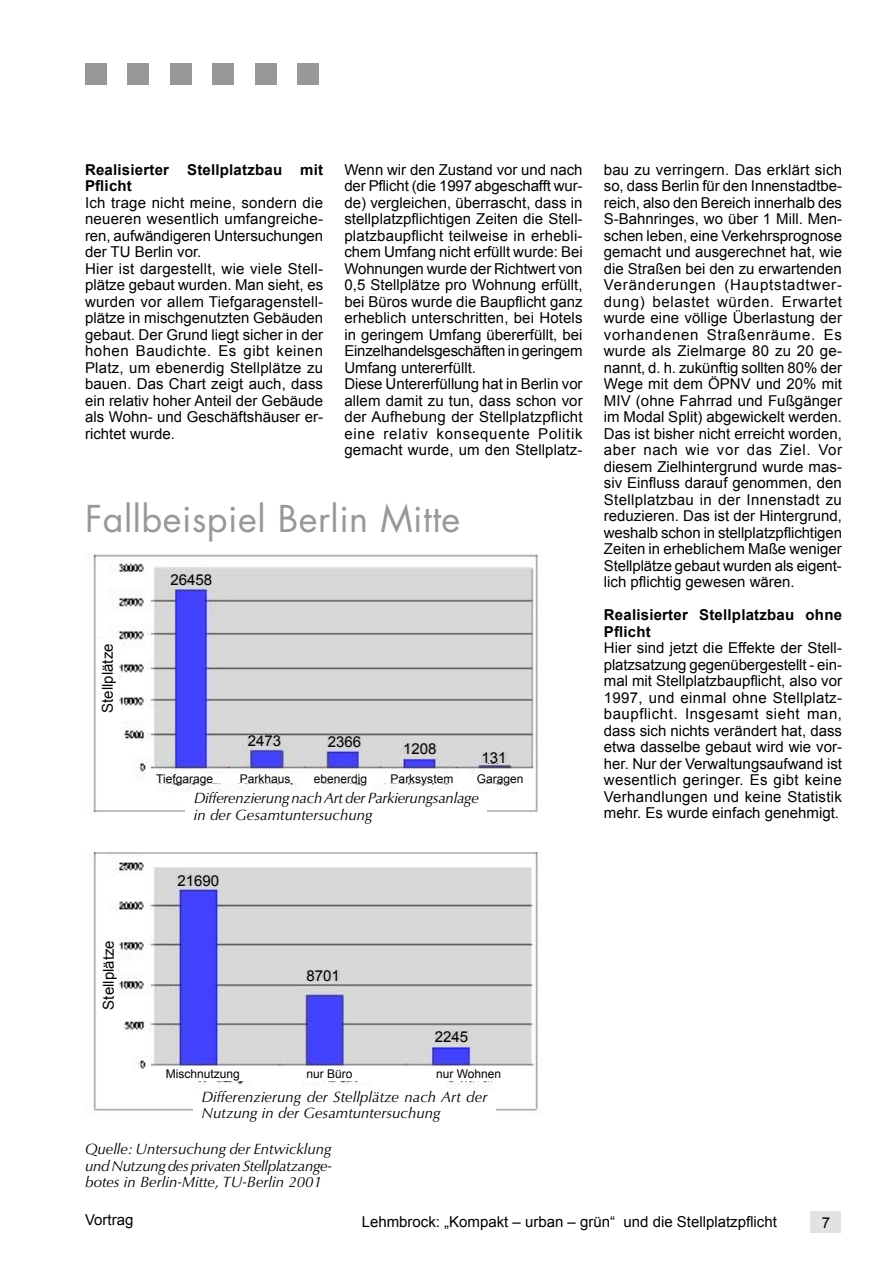
<style>
.page{position:relative;width:893px;height:1263px;background:#fff}
.page>*{position:absolute;margin:0;border:0;box-sizing:border-box;transform-origin:0 0}
.t1{font:36px "Futura";letter-spacing:.015em;color:#989898}
.t2{font:15px/16.5px "Arial";color:#000}
.t3{font:italic 15px/16.5px "Optima";color:#000;text-align:justify}
.t4{font:700 15px/16.5px "Arial";letter-spacing:.015em;color:#000}
.t5{font:italic 15px/16.5px "Optima";letter-spacing:-.02em;color:#000}
.t6{font:12px "Arial";color:#000}
</style>
<div class="page">
<div style="left:85px;top:64px;width:21px;height:21px;background:#989898"></div>
<div style="left:128px;top:64px;width:21px;height:21px;background:#989898"></div>
<div style="left:170px;top:64px;width:21px;height:21px;background:#989898"></div>
<div style="left:213px;top:64px;width:21px;height:21px;background:#989898"></div>
<div style="left:255px;top:64px;width:21px;height:21px;background:#989898"></div>
<div style="left:298px;top:64px;width:21px;height:21px;background:#989898"></div>
<div style="left:811px;top:1212px;width:30px;height:21px;background:#e2e2e2"></div>
<img style="left:92px;top:553px;width:447px;height:558px">
<div style="left:98px;top:639px;width:19px;height:78px;background:#fff"></div>
<div style="left:99px;top:936px;width:19px;height:78px;background:#fff"></div>
<div style="left:156px;top:774px;width:367px;height:9px;background:#fff"></div>
<div style="left:166px;top:1069px;width:335px;height:12px;background:#fff"></div>
<div style="left:170px;top:574px;width:42px;height:11px;background:#cecece"></div>
<div style="left:248px;top:735px;width:33px;height:11px;background:#cecece"></div>
<div style="left:328px;top:736px;width:33px;height:11px;background:#cecece"></div>
<div style="left:403px;top:743px;width:34px;height:11px;background:#cecece"></div>
<div style="left:482px;top:752px;width:25px;height:11px;background:#cecece"></div>
<div style="left:178px;top:875px;width:41px;height:10px;background:#cecece"></div>
<div style="left:306px;top:970px;width:34px;height:11px;background:#cecece"></div>
<div style="left:435px;top:1031px;width:33px;height:11px;background:#cecece"></div>
<div style="left:277px;top:1087px;width:135px;height:13px;background:#fff"></div>
<div style="left:185px;top:792px;width:302px;height:28px;background:#fff"></div>
<div style="left:193px;top:1091px;width:303px;height:27px;background:#fff"></div>
<p class="t4" style="left:85px;top:162px;width:240px">Realisierter Stellplatzbau mit<br>Pflicht</p>
<p class="t2" style="left:85px;top:194px;width:240px">Ich trage nicht meine, sondern die neueren wesentlich umfangreiche&shy;ren, aufwändigeren Untersuchungen der TU Berlin vor.<br>Hier ist dargestellt, wie viele Stell&shy;plätze gebaut wurden. Man sieht, es wurden vor allem Tiefgaragenstell&shy;plätze in mischgenutzten Gebäuden gebaut. Der Grund liegt sicher in der hohen Baudichte. Es gibt keinen<br>Platz, um ebenerdig Stellplätze zu bauen. Das Chart zeigt auch, dass ein relativ hoher Anteil der Gebäude als Wohn- und Geschäftshäuser er&shy;richtet wurde.</p>
<p class="t2" style="left:344px;top:161px;width:240px">Wenn wir den Zustand vor und nach der Pflicht (die 1997 abgeschafft wur&shy;de) vergleichen, überrascht, dass in stellplatzpflichtigen Zeiten die Stell&shy;platzbaupflicht teilweise in erhebli&shy;chem Umfang nicht erfüllt wurde: Bei Wohnungen wurde der Richtwert von 0,5 Stellplätze pro Wohnung erfüllt, bei Büros wurde die Baupflicht ganz erheblich unterschritten, bei Hotels in geringem Umfang übererfüllt, bei Einzelhandelsgeschäften in geringem Umfang untererfüllt.<br>Diese Untererfüllung hat in Berlin vor allem damit zu tun, dass schon vor der Aufhebung der Stellplatzpflicht eine relativ konsequente Politik gemacht wurde, um den Stellplatz-</p>
<p class="t2" style="left:604px;top:161px;width:240px;text-align:justify">bau zu verringern. Das erklärt sich so, dass Berlin für den Innenstadtbe&shy;reich, also den Bereich innerhalb des S-Bahnringes, wo über 1 Mill. Men&shy;schen leben, eine Verkehrsprognose gemacht und ausgerechnet hat, wie die Straßen bei den zu erwartenden Veränderungen (Hauptstadtwer&shy;dung) belastet würden. Erwartet wurde eine völlige Überlastung der vorhandenen Straßenräume. Es wurde als Zielmarge 80 zu 20 ge&shy;nannt, d. h. zukünftig sollten 80% der Wege mit dem ÖPNV und 20% mit MIV (ohne Fahrrad und Fußgänger im Modal Split) abgewickelt werden.<br>Das ist bisher nicht erreicht worden, aber nach wie vor das Ziel. Vor diesem Zielhintergrund wurde mas&shy;siv Einfluss darauf genommen, den Stellplatzbau in der Innenstadt zu reduzieren. Das ist der Hintergrund, weshalb schon in stellplatzpflichtigen Zeiten in erheblichem Maße weniger Stellplätze gebaut wurden als eigent&shy;lich pflichtig gewesen wären.</p>
<p class="t4" style="left:604px;top:607px;width:240px">Realisierter Stellplatzbau ohne<br>Pflicht</p>
<p class="t2" style="left:604px;top:640px;width:240px;text-align:justify">Hier sind jetzt die Effekte der Stell&shy;platzsatzung gegenübergestellt - ein&shy;mal mit Stellplatzbaupflicht, also vor 1997, und einmal ohne Stellplatz&shy;baupflicht. Insgesamt sieht man, dass sich nichts verändert hat, dass etwa dasselbe gebaut wird wie vor&shy;her. Nur der Verwaltungsaufwand ist wesentlich geringer. Es gibt keine Verhandlungen und keine Statistik mehr. Es wurde einfach genehmigt.</p>
<h1 class="t1" style="left:85px;top:494px;width:377px">Fallbeispiel Berlin Mitte</h1>
<p class="t2" style="left:170px;top:571px;width:43px">26458</p>
<p class="t2" style="left:100px;top:713px;width:71px;rotate:-90deg">Stellplätze</p>
<p class="t2" style="left:248px;top:733px;width:35px">2473</p>
<p class="t2" style="left:328px;top:733px;width:35px">2366</p>
<p class="t2" style="left:403px;top:741px;width:35px">1208</p>
<p class="t2" style="left:482px;top:750px;width:27px">131</p>
<p class="t6" style="left:156px;top:771px;width:58px">Tiefgarage</p>
<p class="t6" style="left:240px;top:771px;width:52px">Parkhaus</p>
<p class="t6" style="left:314px;top:771px;width:55px">ebenerdig</p>
<p class="t6" style="left:391px;top:771px;width:64px">Parksystem</p>
<p class="t6" style="left:477px;top:771px;width:48px">Garagen</p>
<p class="t5" style="left:194px;top:790px;width:286px">Differenzierung nach Art der Parkierungsanlage in der Gesamtuntersuchung</p>
<p class="t2" style="left:100px;top:1009px;width:71px;rotate:-90deg">Stellplätze</p>
<p class="t2" style="left:178px;top:872px;width:43px">21690</p>
<p class="t2" style="left:306px;top:968px;width:35px">8701</p>
<p class="t2" style="left:435px;top:1029px;width:35px">2245</p>
<p class="t6" style="left:166px;top:1065px;width:76px">Mischnutzung</p>
<p class="t6" style="left:307px;top:1065px;width:48px">nur Büro</p>
<p class="t6" style="left:436px;top:1065px;width:67px">nur Wohnen</p>
<p class="t3" style="left:201px;top:1088px;width:287px">Differenzierung der Stellplätze nach Art der<br>Nutzung in der Gesamtuntersuchung</p>
<p class="t3" style="left:85px;top:1141px;width:248px">Quelle: Untersuchung der Entwicklung und Nutzung des privaten Stellplatzange&shy;botes in Berlin-Mitte, TU-Berlin 2001</p>
<p class="t2" style="left:85px;top:1212px;width:50px">Vortrag</p>
<p class="t2" style="left:362px;top:1213px;width:417px">Lehmbrock: „Kompakt – urban – grün“ und die Stellplatzpflicht</p>
<p class="t2" style="left:822px;top:1214px;width:10px">7</p>
</div>
